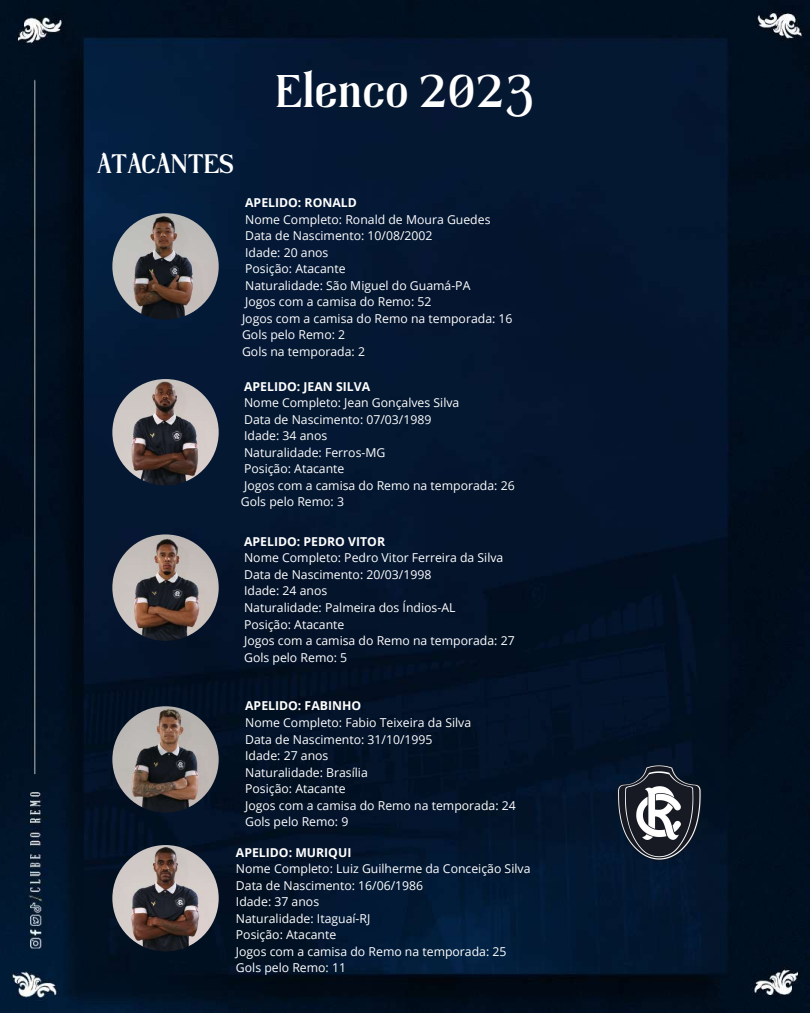
<style>
.page{position:relative;width:810px;height:1013px;background:#fff}
.page>*{position:absolute;margin:0;border:0;box-sizing:border-box;transform-origin:0 0}
.t1{font:700 47px "Tropikal";color:#fff}
.t2{font:700 27.5px "Tropikal";color:#fff}
.t3{font:12.2px/16.5px "Open Sans";color:#fff}
.t4{font:700 12.2px "Open Sans";color:#fff}
</style>
<div class="page">
<img style="left:0;top:0;width:810px;height:1012px">
<img style="left:112px;top:379px;width:107px;height:106px;border-radius:50%">
<img style="left:112px;top:534px;width:107px;height:107px;border-radius:50%">
<img style="left:112px;top:706px;width:107px;height:106px;border-radius:50%">
<img style="left:590px;top:743px;width:139px;height:139px">
<img style="left:112px;top:213px;width:107px;height:106px;border-radius:50%">
<img style="left:112px;top:845px;width:107px;height:106px;border-radius:50%">
<h2 class="t2" style="left:97px;top:153px;width:138px">ATACANTES</h2>
<h1 class="t1" style="left:276px;top:71px;width:260px">Elenco 2023</h1>
<p class="t4" style="left:245px;top:194px;width:113px">APELIDO: RONALD</p>
<p class="t3" style="left:242px;top:211px;width:272px">Nome Completo: Ronald de Moura Guedes<br>Data de Nascimento: 10/08/2002<br>Idade: 20 anos<br>Posição: Atacante<br>Naturalidade: São Miguel do Guamá-PA<br>Jogos com a camisa do Remo: 52<br>Jogos com a camisa do Remo na temporada: 16<br>Gols pelo Remo: 2<br>Gols na temporada: 2</p>
<p class="t4" style="left:244px;top:377px;width:128px">APELIDO: JEAN SILVA</p>
<p class="t3" style="left:241px;top:394px;width:275px">Nome Completo: Jean Gonçalves Silva<br>Data de Nascimento: 07/03/1989<br>Idade: 34 anos<br>Naturalidade: Ferros-MG<br>Posição: Atacante<br>Jogos com a camisa do Remo na temporada: 26<br>Gols pelo Remo: 3</p>
<p class="t4" style="left:244px;top:533px;width:143px">APELIDO: PEDRO VITOR</p>
<p class="t3" style="left:244px;top:549px;width:272px">Nome Completo: Pedro Vitor Ferreira da Silva<br>Data de Nascimento: 20/03/1998<br>Idade: 24 anos<br>Naturalidade: Palmeira dos Índios-AL<br>Posição: Atacante<br>Jogos com a camisa do Remo na temporada: 27<br>Gols pelo Remo: 5</p>
<p class="t4" style="left:245px;top:697px;width:117px">APELIDO: FABINHO</p>
<p class="t3" style="left:245px;top:714px;width:272px">Nome Completo: Fabio Teixeira da Silva<br>Data de Nascimento: 31/10/1995<br>Idade: 27 anos<br>Naturalidade: Brasília<br>Posição: Atacante<br>Jogos com a camisa do Remo na temporada: 24<br>Gols pelo Remo: 9</p>
<p class="t4" style="left:236px;top:843px;width:117px">APELIDO: MURIQUI</p>
<p class="t3" style="left:236px;top:860px;width:296px">Nome Completo: Luiz Guilherme da Conceição Silva<br>Data de Nascimento: 16/06/1986<br>Idade: 37 anos<br>Naturalidade: Itaguaí-RJ<br>Posição: Atacante<br>Jogos com a camisa do Remo na temporada: 25<br>Gols pelo Remo: 11</p>
</div>
